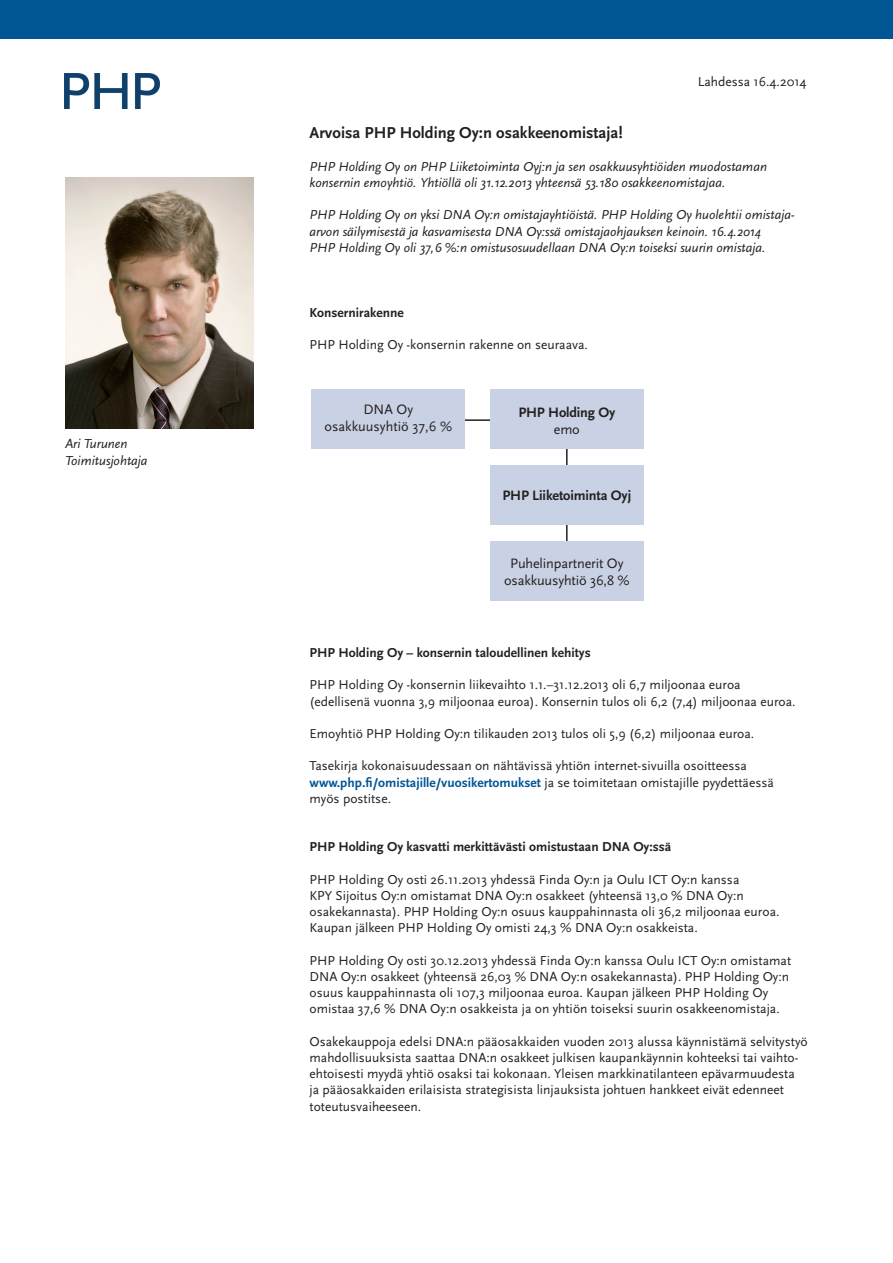
<style>
.page{position:relative;width:893px;height:1263px;background:#fff}
.page>*{position:absolute;margin:0;border:0;box-sizing:border-box;transform-origin:0 0}
.t1{font:700 16.5px "Scala Sans OT";color:#231f20}
.t2{font:14.25px/17.1px "Scala Sans OT";letter-spacing:-.01em;color:#231f20;text-align:center}
.t3{font:700 14.25px "Scala Sans OT";letter-spacing:-.01em;color:#231f20}
.t4{font:13.5px/16.2px "Scala Sans OT";color:#231f20}
.t5{font:italic 13.5px/16.2px "Scala Sans OT";color:#231f20}
.t6{font:700 13.5px "Scala Sans OT";color:#231f20}
.s1{font-weight:700;color:#005595}
</style>
<div class="page">
<hr style="left:434px;top:419px;width:113px;height:2px;background:#231f20">
<div style="left:0;top:0;width:893px;height:39px;background:#005595"></div>
<img style="left:64px;top:74px;width:96px;height:35px">
<div style="left:311px;top:389px;width:153px;height:59px;background:#c9d2e4"></div>
<img style="left:66px;top:177px;width:188px;height:251px">
<hr style="left:566px;top:438px;width:2px;height:114px;background:#231f20">
<div style="left:490px;top:389px;width:153px;height:59px;background:#c9d2e4"></div>
<div style="left:490px;top:541px;width:153px;height:60px;background:#c9d2e4"></div>
<div style="left:490px;top:465px;width:153px;height:60px;background:#c9d2e4"></div>
<p class="t5" style="left:65px;top:436px;width:84px">Ari Turunen<br>Toimitusjohtaja</p>
<p class="t4" style="left:698px;top:74px;width:111px">Lahdessa 16.4.2014</p>
<p class="t1" style="left:310px;top:123px;width:315px">Arvoisa PHP Holding Oy:n osakkeenomistaja!</p>
<p class="t5" style="left:310px;top:158px;width:459px">PHP Holding Oy on PHP Liiketoiminta Oyj:n ja sen osakkuusyhtiöiden muodostaman konsernin emoyhtiö. Yhtiöllä oli 31.12.2013 yhteensä 53.180 osakkeenomistajaa.</p>
<p class="t5" style="left:310px;top:207px;width:487px">PHP Holding Oy on yksi DNA Oy:n omistajayhtiöistä. PHP Holding Oy huolehtii omistaja&shy;arvon säilymisestä ja kasvamisesta DNA Oy:ssä omistajaohjauksen keinoin. 16.4.2014<br>PHP Holding Oy oli 37,6 %:n omistusosuudellaan DNA Oy:n toiseksi suurin omistaja.</p>
<p class="t6" style="left:310px;top:304px;width:96px">Konsernirakenne</p>
<p class="t4" style="left:310px;top:337px;width:280px">PHP Holding Oy -konsernin rakenne on seuraava.</p>
<p class="t2" style="left:324px;top:401px;width:129px">DNA Oy osakkuusyhtiö 37,6 %</p>
<p class="t3" style="left:518px;top:404px;width:98px">PHP Holding Oy</p>
<p class="t2" style="left:554px;top:421px;width:28px">emo</p>
<p class="t3" style="left:502px;top:487px;width:130px">PHP Liiketoiminta Oyj</p>
<p class="t2" style="left:504px;top:554px;width:127px">Puhelinpartnerit Oy osakkuusyhtiö 36,8 %</p>
<p class="t6" style="left:310px;top:644px;width:283px">PHP Holding Oy – konsernin taloudellinen kehitys</p>
<p class="t4" style="left:310px;top:677px;width:488px">PHP Holding Oy -konsernin liikevaihto 1.1.–31.12.2013 oli 6,7 miljoonaa euroa (edellisenä vuonna 3,9 miljoonaa euroa). Konsernin tulos oli 6,2 (7,4) miljoonaa euroa.</p>
<p class="t4" style="left:310px;top:725px;width:446px">Emoyhtiö PHP Holding Oy:n tilikauden 2013 tulos oli 5,9 (6,2) miljoonaa euroa.</p>
<p class="t4" style="left:310px;top:758px;width:466px">Tasekirja kokonaisuudessaan on nähtävissä yhtiön internet-sivuilla osoitteessa <span class="s1">www.php.fi/omistajille/vuosikertomukset</span> ja se toimitetaan omistajille pyydettäessä myös postitse.</p>
<p class="t6" style="left:310px;top:839px;width:363px">PHP Holding Oy kasvatti merkittävästi omistustaan DNA Oy:ssä</p>
<p class="t4" style="left:310px;top:871px;width:471px">PHP Holding Oy osti 26.11.2013 yhdessä Finda Oy:n ja Oulu ICT Oy:n kanssa<br>KPY Sijoitus Oy:n omistamat DNA Oy:n osakkeet (yhteensä 13,0 % DNA Oy:n osakekannasta). PHP Holding Oy:n osuus kauppahinnasta oli 36,2 miljoonaa euroa.<br>Kaupan jälkeen PHP Holding Oy omisti 24,3 % DNA Oy:n osakkeista.</p>
<p class="t4" style="left:310px;top:952px;width:483px">PHP Holding Oy osti 30.12.2013 yhdessä Finda Oy:n kanssa Oulu ICT Oy:n omistamat DNA Oy:n osakkeet (yhteensä 26,03 % DNA Oy:n osakekannasta). PHP Holding Oy:n osuus kauppahinnasta oli 107,3 miljoonaa euroa. Kaupan jälkeen PHP Holding Oy omistaa 37,6 % DNA Oy:n osakkeista ja on yhtiön toiseksi suurin osakkeenomistaja.</p>
<p class="t4" style="left:310px;top:1033px;width:500px">Osakekauppoja edelsi DNA:n pääosakkaiden vuoden 2013 alussa käynnistämä selvitystyö mahdollisuuksista saattaa DNA:n osakkeet julkisen kaupankäynnin kohteeksi tai vaihto&shy;ehtoisesti myydä yhtiö osaksi tai kokonaan. Yleisen markkinatilanteen epävarmuudesta ja pääosakkaiden erilaisista strategisista linjauksista johtuen hankkeet eivät edenneet toteutusvaiheeseen.</p>
</div>
